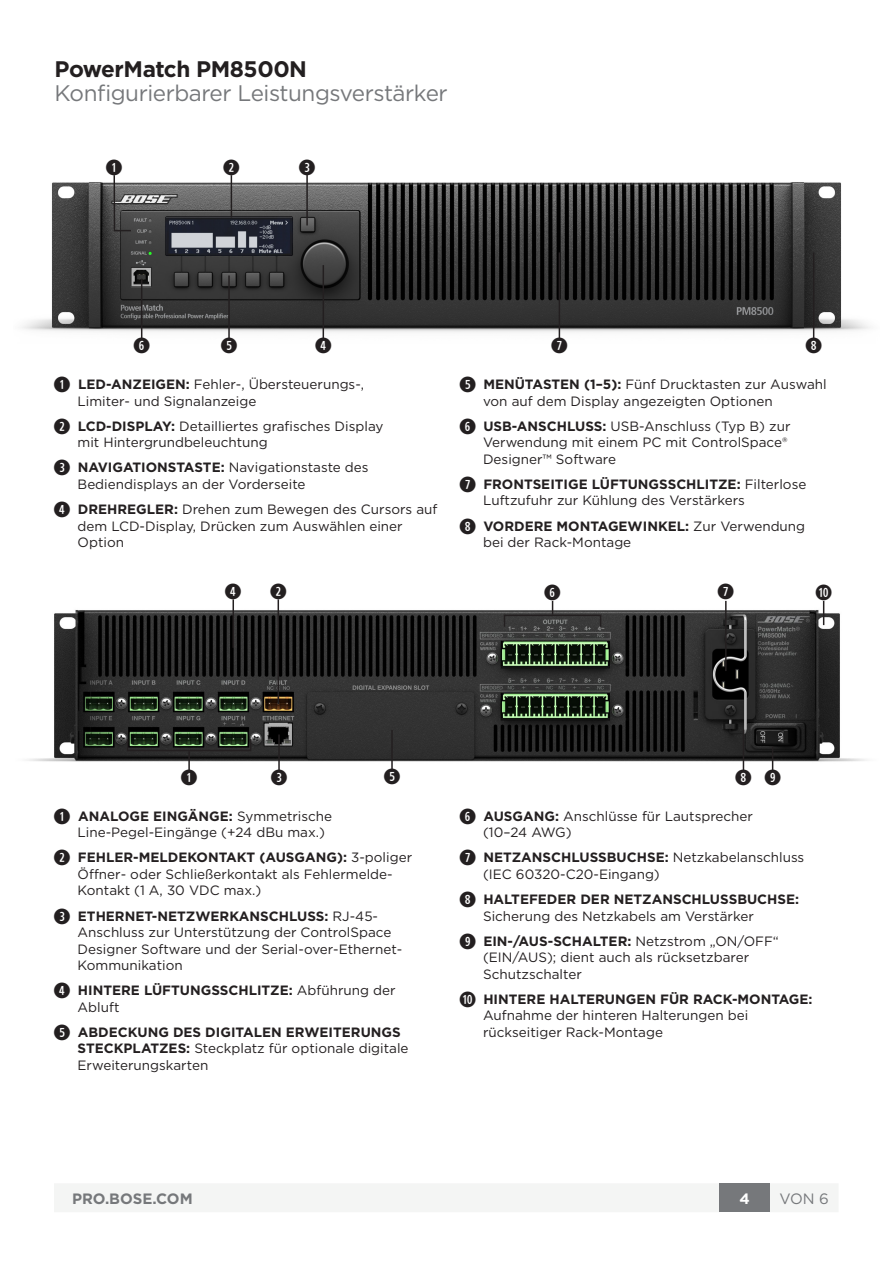
<style>
.page{position:relative;width:893px;height:1263px;background:#fff}
.page>*{position:absolute;margin:0;border:0;box-sizing:border-box;transform-origin:0 0}
.small_header_B{font:22.5px "Gotham";letter-spacing:-.02em;color:#76787b}
.small_header_A{font:700 22.5px "Gotham";letter-spacing:-.02em;color:#231f20}
.Number_in_circle_1{font:700 21px "Combi Numerals";color:#231f20}
.t1{font:700 15px "Gotham";color:#76787b}
.t2{font:15px "Gotham";color:#76787b}
.t3{font:700 15px "Gotham";color:#fff}
.Number_in_circle_1-2{font:13.5px/16.5px "Gotham";color:#231f20}
.Number_in_circle_1-3{font:700 13.5px/16.5px "Gotham";color:#231f20}
.s1{font-family:"Combi Numerals";font-weight:700;font-size:21px}
.s2{font-weight:700}
.s3{font-family:"Combi Numerals";font-size:21px}
.s4{font-weight:400}
</style>
<div class="page">
<img style="left:22px;top:181px;width:848px;height:158px">
<img style="left:27px;top:608px;width:840px;height:159px">
<hr style="left:323px;top:265px;width:1px;height:74px;background:#231f20">
<hr style="left:141px;top:279px;width:1px;height:60px;background:#231f20">
<hr style="left:391px;top:730px;width:2px;height:40px;background:#231f20">
<hr style="left:231px;top:175px;width:1px;height:42px;background:#231f20">
<hr style="left:306px;top:175px;width:2px;height:50px;background:#231f20">
<svg style="left:113px;top:175px;width:19px;height:57px"></svg>
<hr style="left:559px;top:252px;width:1px;height:87px;background:#231f20">
<hr style="left:232px;top:599px;width:2px;height:49px;background:#231f20">
<svg style="left:188px;top:751px;width:2px;height:19px"></svg>
<hr style="left:278px;top:599px;width:1px;height:105px;background:#231f20">
<hr style="left:278px;top:734px;width:2px;height:36px;background:#231f20">
<hr style="left:743px;top:730px;width:1px;height:40px;background:#231f20">
<svg style="left:772px;top:746px;width:1px;height:24px"></svg>
<svg style="left:552px;top:601px;width:1px;height:14px"></svg>
<hr style="left:725px;top:601px;width:2px;height:70px;background:#231f20">
<svg style="left:823px;top:601px;width:1px;height:24px"></svg>
<hr style="left:228px;top:275px;width:2px;height:64px;background:#231f20">
<hr style="left:813px;top:252px;width:1px;height:87px;background:#231f20">
<div style="left:127px;top:738px;width:124px;height:13px;border:2px solid #231f20"></div>
<div style="left:504px;top:615px;width:97px;height:12px;border:2px solid #231f20"></div>
<div style="left:54px;top:1183px;width:784px;height:29px;background:#f4f5f4"></div>
<div style="left:720px;top:1183px;width:50px;height:29px;background:#76787b"></div>
<p class="small_header_A" style="left:55px;top:54px;width:254px">PowerMatch PM8500N</p>
<p class="small_header_B" style="left:55px;top:79px;width:395px">Konfigurierbarer Leistungsverstärker</p>
<p class="Number_in_circle_1" style="left:106px;top:159px;width:19px">Q</p>
<p class="Number_in_circle_1" style="left:223px;top:159px;width:19px">W</p>
<p class="Number_in_circle_1" style="left:298px;top:159px;width:19px">E</p>
<p class="Number_in_circle_1" style="left:220px;top:337px;width:19px">T</p>
<p class="Number_in_circle_1" style="left:133px;top:337px;width:19px">Y</p>
<p class="Number_in_circle_1" style="left:551px;top:337px;width:19px">U</p>
<p class="Number_in_circle_1" style="left:315px;top:337px;width:19px">R</p>
<p class="Number_in_circle_1" style="left:805px;top:337px;width:19px">I</p>
<p class="Number_in_circle_1-2" style="left:78px;top:376px;width:288px;text-indent:-24px"><span class="s1">Q</span> <span class="s2">LED-ANZEIGEN:</span> Fehler-, Übersteuerungs-,<br>Limiter- und Signalanzeige</p>
<p class="Number_in_circle_1-2" style="left:78px;top:417px;width:307px;text-indent:-24px"><span class="s1">W</span> <span class="s2">LCD-DISPLAY:</span> Detailliertes grafisches Display mit Hintergrundbeleuchtung</p>
<p class="Number_in_circle_1-2" style="left:78px;top:459px;width:293px;text-indent:-24px"><span class="s1">E</span> <span class="s2">NAVIGATIONSTASTE:</span> Navigationstaste des<br>Bediendisplays an der Vorderseite</p>
<p class="Number_in_circle_1-2" style="left:78px;top:501px;width:361px;text-indent:-24px"><span class="s1">R</span> <span class="s2">DREHREGLER:</span> Drehen zum Bewegen des Cursors auf dem LCD-Display, Drücken zum Auswählen einer<br>Option</p>
<p class="Number_in_circle_1-2" style="left:483px;top:376px;width:345px;text-indent:-24px"><span class="s1">T</span> <span class="s2">MENÜTASTEN (1–5):</span> Fünf Drucktasten zur Auswahl von auf dem Display angezeigten Optionen</p>
<p class="Number_in_circle_1-2" style="left:483px;top:417px;width:309px;text-indent:-24px"><span class="s1">Y</span> <span class="s2">USB-ANSCHLUSS:</span> USB-Anschluss (Typ B) zur<br>Verwendung mit einem PC mit ControlSpace®<br>Designer™ Software</p>
<p class="Number_in_circle_1-2" style="left:483px;top:476px;width:325px;text-indent:-24px"><span class="s1">U</span> <span class="s2">FRONTSEITIGE LÜFTUNGSSCHLITZE:</span> Filterlose<br>Luftzufuhr zur Kühlung des Verstärkers</p>
<p class="Number_in_circle_1-2" style="left:483px;top:517px;width:324px;text-indent:-24px"><span class="s1">I</span> <span class="s2">VORDERE MONTAGEWINKEL:</span> Zur Verwendung bei der Rack-Montage</p>
<p class="Number_in_circle_1" style="left:225px;top:584px;width:19px">R</p>
<p class="Number_in_circle_1" style="left:270px;top:584px;width:19px">W</p>
<p class="Number_in_circle_1" style="left:544px;top:585px;width:19px">Y</p>
<p class="Number_in_circle_1" style="left:717px;top:584px;width:19px">U</p>
<p class="Number_in_circle_1" style="left:815px;top:585px;width:19px">A</p>
<p class="Number_in_circle_1" style="left:180px;top:769px;width:19px">Q</p>
<p class="Number_in_circle_1" style="left:270px;top:769px;width:19px">E</p>
<p class="Number_in_circle_1" style="left:383px;top:768px;width:19px">T</p>
<p class="Number_in_circle_1" style="left:735px;top:769px;width:19px">I</p>
<p class="Number_in_circle_1" style="left:764px;top:769px;width:19px">O</p>
<p class="Number_in_circle_1-2" style="left:78px;top:807px;width:256px;text-indent:-24px"><span class="s1">Q</span> <span class="s2">ANALOGE EINGÄNGE:</span> Symmetrische<br>Line-Pegel-Eingänge (+24 dBu max.)</p>
<p class="Number_in_circle_1-2" style="left:78px;top:849px;width:336px;text-indent:-24px"><span class="s1">W</span> <span class="s2">FEHLER-MELDEKONTAKT (AUSGANG):</span> 3-poliger<br>Öffner- oder Schließerkontakt als Fehlermelde-<br>Kontakt (1 A, 30 VDC max.)</p>
<p class="Number_in_circle_1-2" style="left:78px;top:907px;width:326px;text-indent:-24px"><span class="s1">E</span> <span class="s2">ETHERNET-NETZWERKANSCHLUSS:</span> RJ-45- Anschluss zur Unterstützung der ControlSpace Designer Software und der Serial-over-Ethernet-Kommunikation</p>
<p class="Number_in_circle_1-3" style="left:78px;top:982px;width:320px;text-indent:-24px"><span class="s3">R</span> HINTERE LÜFTUNGSSCHLITZE: <span class="s4">Abführung der<br>Abluft</span></p>
<p class="Number_in_circle_1-2" style="left:78px;top:1023px;width:333px;text-indent:-24px"><span class="s1">T</span> <span class="s2">ABDECKUNG DES DIGITALEN ERWEITERUNGS<br>STECKPLATZES:</span> Steckplatz für optionale digitale<br>Erweiterungskarten</p>
<p class="Number_in_circle_1-2" style="left:483px;top:807px;width:271px;text-indent:-24px"><span class="s1">Y</span> <span class="s2">AUSGANG:</span> Anschlüsse für Lautsprecher (10–24 AWG)</p>
<p class="Number_in_circle_1-2" style="left:483px;top:849px;width:323px;text-indent:-24px"><span class="s1">U</span> <span class="s2">NETZANSCHLUSSBUCHSE:</span> Netzkabelanschluss (IEC 60320-C20-Eingang)</p>
<p class="Number_in_circle_1-2" style="left:483px;top:891px;width:318px;text-indent:-24px"><span class="s1">I</span> <span class="s2">HALTEFEDER DER NETZANSCHLUSSBUCHSE:<br></span>Sicherung des Netzkabels am Verstärker</p>
<p class="Number_in_circle_1-2" style="left:483px;top:932px;width:297px;text-indent:-24px"><span class="s1">O</span> <span class="s2">EIN-/AUS-SCHALTER:</span> Netzstrom „ON/OFF“ (EIN/AUS); dient auch als rücksetzbarer<br>Schutzschalter</p>
<p class="Number_in_circle_1-2" style="left:483px;top:990px;width:331px;text-indent:-24px"><span class="s1">A</span> <span class="s2">HINTERE HALTERUNGEN FÜR RACK-MONTAGE:<br></span>Aufnahme der hinteren Halterungen bei rückseitiger Rack-Montage</p>
<p class="t1" style="left:72px;top:1188px;width:122px">PRO.BOSE.COM</p>
<p class="t3" style="left:740px;top:1188px;width:12px">4</p>
<p class="t2" style="left:779px;top:1189px;width:51px">VON 6</p>
</div>
